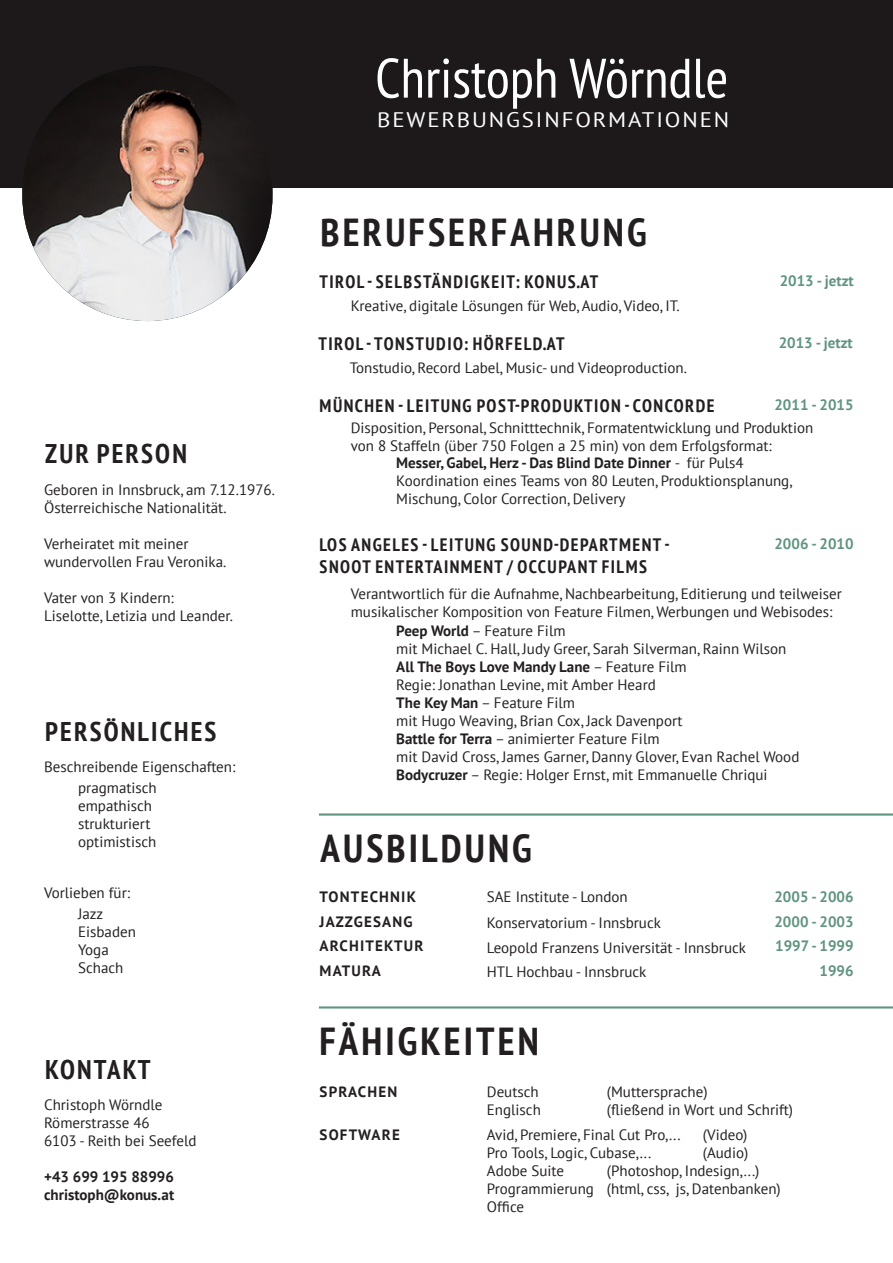
<style>
.page{position:relative;width:893px;height:1263px;background:#fff}
.page>*{position:absolute;margin:0;border:0;box-sizing:border-box;transform-origin:0 0}
.t1{font:condensed 55.5px "PT Sans";color:#fff}
.t2{font:700 condensed 39px "PT Sans";letter-spacing:.08em;color:#231f20}
.t3{font:700 condensed 27px "PT Sans";letter-spacing:.08em;color:#231f20}
.t4{font:700 condensed 27px "PT Sans";letter-spacing:.06em;color:#231f20}
.t5{font:21px "PT Sans";letter-spacing:.08em;color:#fff;scale:1.09 1}
.t6{font:700 condensed 18px/21.6px "PT Sans";letter-spacing:.08em;color:#231f20}
.t7{font:15px/18px "PT Sans";color:#231f20}
.t8{font:700 15px "PT Sans";color:#609480}
.t9{font:700 15px "PT Sans";letter-spacing:.08em;color:#231f20}
.t10{font:700 15px/18px "PT Sans";color:#231f20}
.s1{font-weight:700}
</style>
<div class="page">
<div style="left:0;top:0;width:893px;height:188px;background:#1d191a"></div>
<img style="left:22px;top:66px;width:250px;height:255px;border-radius:125px">
<hr style="left:319px;top:813px;width:574px;height:2px;background:#609480">
<hr style="left:319px;top:1006px;width:574px;height:2px;background:#609480">
<h3 class="t3" style="left:45px;top:436px;width:143px">ZUR PERSON</h3>
<p class="t7" style="left:44px;top:480px;width:232px">Geboren in Innsbruck, am 7.12.1976.<br>Österreichische Nationalität.</p>
<p class="t7" style="left:44px;top:534px;width:184px">Verheiratet mit meiner wundervollen Frau Veronika.</p>
<p class="t7" style="left:44px;top:588px;width:190px">Vater von 3 Kindern:<br>Liselotte, Letizia und Leander.</p>
<h3 class="t3" style="left:45px;top:713px;width:173px">PERSÖNLICHES</h3>
<p class="t7" style="left:44px;top:757px;width:193px">Beschreibende Eigenschaften:</p>
<p class="t7" style="left:78px;top:778px;width:80px">pragmatisch empathisch strukturiert optimistisch</p>
<p class="t7" style="left:44px;top:883px;width:87px">Vorlieben für:</p>
<p class="t7" style="left:78px;top:904px;width:59px">Jazz<br>Eisbaden<br>Yoga<br>Schach</p>
<h3 class="t4" style="left:45px;top:1051px;width:107px">KONTAKT</h3>
<p class="t7" style="left:44px;top:1095px;width:154px">Christoph Wörndle<br>Römerstrasse 46<br>6103 - Reith bei Seefeld</p>
<p class="t10" style="left:44px;top:1167px;width:132px">+43 699 195 88996 christoph@konus.at</p>
<h1 class="t1" style="left:375px;top:42px;width:355px">Christoph Wörndle</h1>
<h3 class="t5" style="left:377px;top:106px;width:324px">BEWERBUNGSINFORMATIONEN</h3>
<h2 class="t2" style="left:320px;top:206px;width:328px">BERUFSERFAHRUNG</h2>
<p class="t6" style="left:320px;top:271px;width:280px">TIROL - SELBSTÄNDIGKEIT: KONUS.AT</p>
<p class="t8" style="left:780px;top:271px;width:75px">2013 - jetzt</p>
<p class="t7" style="left:351px;top:296px;width:331px">Kreative, digitale Lösungen für Web, Audio, Video, IT.</p>
<p class="t6" style="left:319px;top:333px;width:248px">TIROL - TONSTUDIO: HÖRFELD.AT</p>
<p class="t8" style="left:779px;top:333px;width:75px">2013 - jetzt</p>
<p class="t7" style="left:350px;top:358px;width:339px">Tonstudio, Record Label, Music- und Videoproduction.</p>
<p class="t6" style="left:320px;top:395px;width:396px">MÜNCHEN - LEITUNG POST-PRODUKTION - CONCORDE</p>
<p class="t8" style="left:774px;top:395px;width:81px">2011 - 2015</p>
<p class="t7" style="left:351px;top:419px;width:464px">Disposition, Personal, Schnitttechnik, Formatentwicklung und Produktion von 8 Staffeln (über 750 Folgen a 25 min) von dem Erfolgsformat:</p>
<p class="t7" style="left:396px;top:453px;width:397px"><span class="s1">Messer, Gabel, Herz - Das Blind Date Dinner</span> - für Puls4<br>Koordination eines Teams von 80 Leuten, Produktionsplanung,<br>Mischung, Color Correction, Delivery</p>
<p class="t6" style="left:320px;top:533px;width:352px">LOS ANGELES - LEITUNG SOUND-DEPARTMENT -<br>SNOOT ENTERTAINMENT / OCCUPANT FILMS</p>
<p class="t8" style="left:774px;top:533px;width:81px">2006 - 2010</p>
<p class="t7" style="left:351px;top:584px;width:493px">Verantwortlich für die Aufnahme, Nachbearbeitung, Editierung und teilweiser musikalischer Komposition von Feature Filmen, Werbungen und Webisodes:</p>
<p class="t7" style="left:396px;top:621px;width:405px"><span class="s1">Peep World</span> – Feature Film<br>mit Michael C. Hall, Judy Greer, Sarah Silverman, Rainn Wilson <span class="s1">All The Boys Love Mandy Lane</span> – Feature Film<br>Regie: Jonathan Levine, mit Amber Heard<br><span class="s1">The Key Man</span> – Feature Film<br>mit Hugo Weaving, Brian Cox, Jack Davenport<br><span class="s1">Battle for Terra</span> – animierter Feature Film<br>mit David Cross, James Garner, Danny Glover, Evan Rachel Wood <span class="s1">Bodycruzer</span> – Regie: Holger Ernst, mit Emmanuelle Chriqui</p>
<h2 class="t2" style="left:320px;top:823px;width:213px">AUSBILDUNG</h2>
<p class="t9" style="left:319px;top:887px;width:98px">TONTECHNIK</p>
<p class="t7" style="left:487px;top:887px;width:142px">SAE Institute - London</p>
<p class="t8" style="left:774px;top:887px;width:81px">2005 - 2006</p>
<p class="t9" style="left:319px;top:911px;width:95px">JAZZGESANG</p>
<p class="t7" style="left:487px;top:913px;width:176px">Konservatorium - Innsbruck</p>
<p class="t8" style="left:774px;top:911px;width:81px">2000 - 2003</p>
<p class="t9" style="left:319px;top:936px;width:105px">ARCHITEKTUR</p>
<p class="t7" style="left:487px;top:938px;width:261px">Leopold Franzens Universität - Innsbruck</p>
<p class="t8" style="left:775px;top:936px;width:80px">1997 - 1999</p>
<p class="t9" style="left:319px;top:960px;width:63px">MATURA</p>
<p class="t7" style="left:487px;top:963px;width:161px">HTL Hochbau - Innsbruck</p>
<p class="t8" style="left:820px;top:960px;width:36px">1996</p>
<h2 class="t2" style="left:319px;top:1015px;width:221px">FÄHIGKEITEN</h2>
<p class="t9" style="left:319px;top:1081px;width:79px">SPRACHEN</p>
<p class="t9" style="left:319px;top:1124px;width:82px">SOFTWARE</p>
<p class="t7" style="left:487px;top:1082px;width:53px">Deutsch</p>
<p class="t7" style="left:607px;top:1082px;width:102px">(Muttersprache)</p>
<p class="t7" style="left:487px;top:1100px;width:55px">Englisch</p>
<p class="t7" style="left:607px;top:1100px;width:188px">(fließend in Wort und Schrift)</p>
<p class="t7" style="left:487px;top:1125px;width:195px">Avid, Premiere, Final Cut Pro,...</p>
<p class="t7" style="left:703px;top:1125px;width:46px">(Video)</p>
<p class="t7" style="left:487px;top:1143px;width:166px">Pro Tools, Logic, Cubase,...</p>
<p class="t7" style="left:703px;top:1143px;width:47px">(Audio)</p>
<p class="t7" style="left:487px;top:1161px;width:79px">Adobe Suite</p>
<p class="t7" style="left:487px;top:1161px;width:295px;text-indent:120px">(Photoshop, Indesign,...)<br>Programmierung (html, css, js, Datenbanken)<br>Office</p>
</div>
